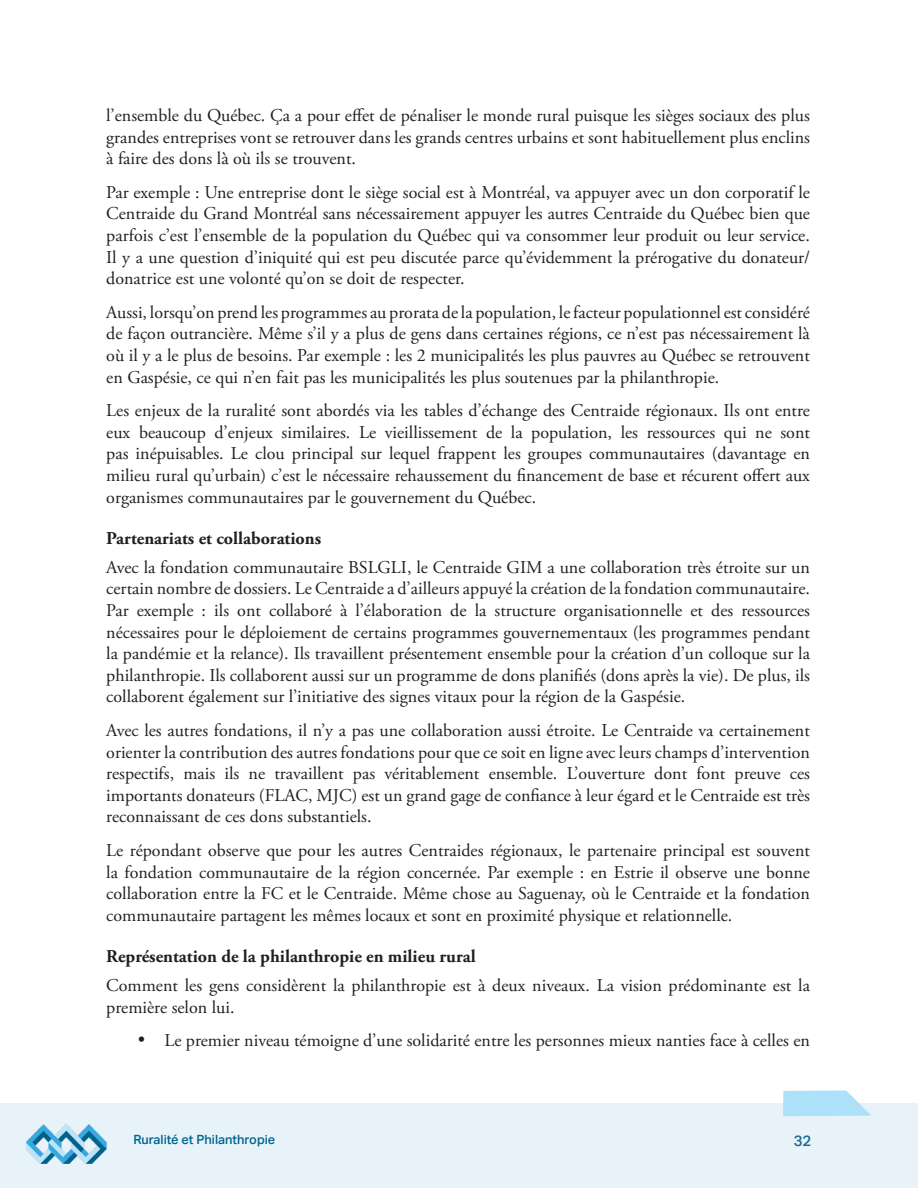
<style>
.page{position:relative;width:918px;height:1188px;background:#fff}
.page>*{position:absolute;margin:0;border:0;box-sizing:border-box;transform-origin:0 0}
.t1{font:18px/21.6px "Adobe Garamond Pro";color:#231f20;text-align:justify}
.t2{font:700 18px "Adobe Garamond Pro";color:#231f20}
.t3{font:500 15px "Aktiv Grotesk";color:#196991}
.t4{font:500 12.75px "Aktiv Grotesk";color:#006490}
</style>
<div class="page">
<div style="left:0;top:1103px;width:918px;height:85px;background:#e7f3f9"></div>
<img style="left:26px;top:1124px;width:80px;height:40px">
<svg style="left:783px;top:1091px;width:88px;height:25px"></svg>
<p class="t1" style="left:106px;top:105px;width:705px">l’ensemble du Québec. Ça a pour effet de pénaliser le monde rural puisque les sièges sociaux des plus grandes entreprises vont se retrouver dans les grands centres urbains et sont habituellement plus enclins à faire des dons là où ils se trouvent.</p>
<p class="t1" style="left:106px;top:182px;width:705px">Par exemple : Une entreprise dont le siège social est à Montréal, va appuyer avec un don corporatif le Centraide du Grand Montréal sans nécessairement appuyer les autres Centraide du Québec bien que parfois c’est l’ensemble de la population du Québec qui va consommer leur produit ou leur service.<br>Il y a une question d’iniquité qui est peu discutée parce qu’évidemment la prérogative du donateur/ donatrice est une volonté qu’on se doit de respecter.</p>
<p class="t1" style="left:106px;top:302px;width:705px">Aussi, lorsqu’on prend les programmes au prorata de la population, le facteur populationnel est considéré de façon outrancière. Même s’il y a plus de gens dans certaines régions, ce n’est pas nécessairement là où il y a le plus de besoins. Par exemple : les 2 municipalités les plus pauvres au Québec se retrouvent en Gaspésie, ce qui n’en fait pas les municipalités les plus soutenues par la philanthropie.</p>
<p class="t1" style="left:106px;top:400px;width:705px">Les enjeux de la ruralité sont abordés via les tables d’échange des Centraide régionaux. Ils ont entre eux beaucoup d’enjeux similaires. Le vieillissement de la population, les ressources qui ne sont pas inépuisables. Le clou principal sur lequel frappent les groupes communautaires (davantage en milieu rural qu’urbain) c’est le nécessaire rehaussement du financement de base et récurent offert aux organismes communautaires par le gouvernement du Québec.</p>
<p class="t2" style="left:106px;top:528px;width:216px">Partenariats et collaborations</p>
<p class="t1" style="left:106px;top:557px;width:705px">Avec la fondation communautaire BSLGLI, le Centraide GIM a une collaboration très étroite sur un certain nombre de dossiers. Le Centraide a d’ailleurs appuyé la création de la fondation communautaire.<br>Par exemple : ils ont collaboré à l’élaboration de la structure organisationnelle et des ressources nécessaires pour le déploiement de certains programmes gouvernementaux (les programmes pendant la pandémie et la relance). Ils travaillent présentement ensemble pour la création d’un colloque sur la philanthropie. Ils collaborent aussi sur un programme de dons planifiés (dons après la vie). De plus, ils collaborent également sur l’initiative des signes vitaux pour la région de la Gaspésie.</p>
<p class="t1" style="left:106px;top:720px;width:705px">Avec les autres fondations, il n’y a pas une collaboration aussi étroite. Le Centraide va certainement orienter la contribution des autres fondations pour que ce soit en ligne avec leurs champs d’intervention respectifs, mais ils ne travaillent pas véritablement ensemble. L’ouverture dont font preuve ces importants donateurs (FLAC, MJC) est un grand gage de confiance à leur égard et le Centraide est très reconnaissant de ces dons substantiels.</p>
<p class="t1" style="left:106px;top:840px;width:705px">Le répondant observe que pour les autres Centraides régionaux, le partenaire principal est souvent la fondation communautaire de la région concernée. Par exemple : en Estrie il observe une bonne collaboration entre la FC et le Centraide. Même chose au Saguenay, où le Centraide et la fondation communautaire partagent les mêmes locaux et sont en proximité physique et relationnelle.</p>
<p class="t2" style="left:106px;top:946px;width:371px">Représentation de la philanthropie en milieu rural</p>
<p class="t1" style="left:106px;top:975px;width:705px">Comment les gens considèrent la philanthropie est à deux niveaux. La vision prédominante est la première selon lui.</p>
<p class="t1" style="left:137px;top:1030px;width:674px">• Le premier niveau témoigne d’une solidarité entre les personnes mieux nanties face à celles en</p>
<p class="t4" style="left:133px;top:1132px;width:144px">Ruralité et Philanthropie</p>
<p class="t3" style="left:794px;top:1132px;width:19px">32</p>
</div>
